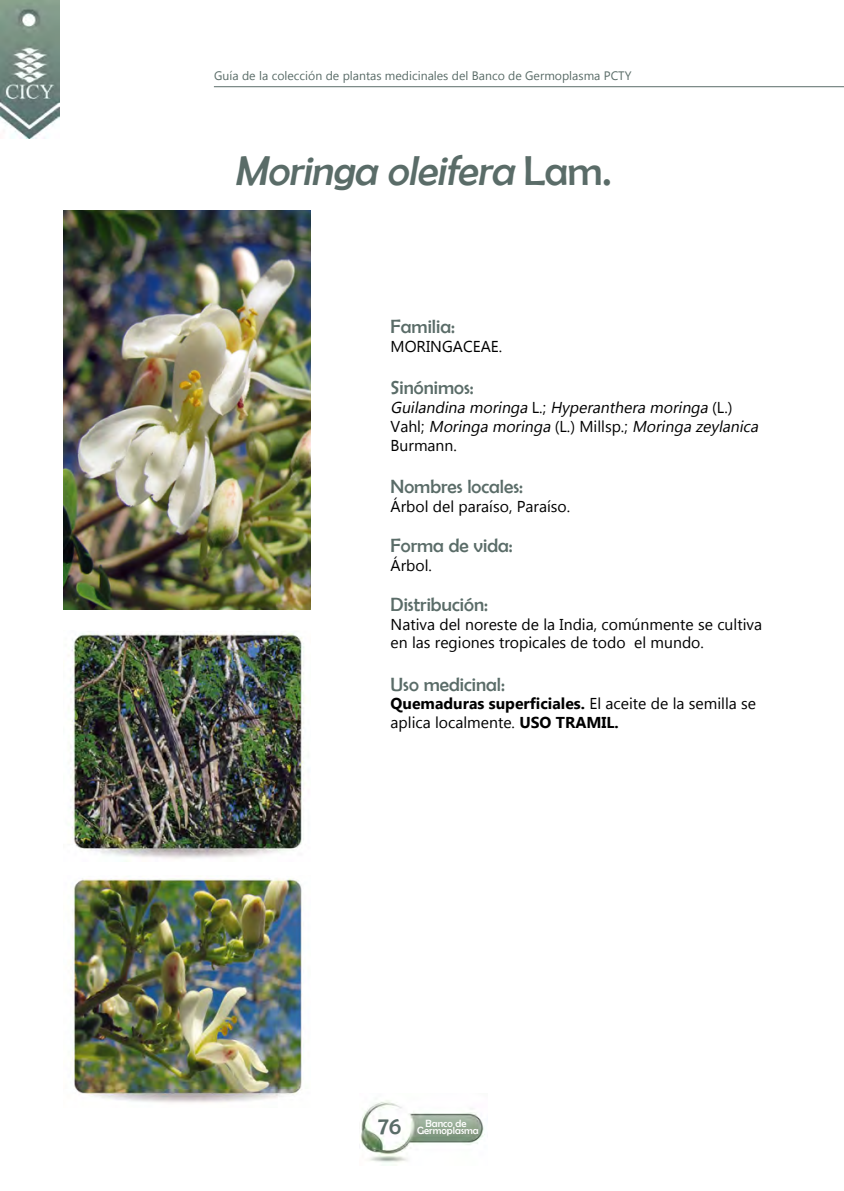
<style>
.page{position:relative;width:844px;height:1191px;background:#fff}
.page>*{position:absolute;margin:0;border:0;box-sizing:border-box;transform-origin:0 0}
.t1{font:italic 42px "Berlin Sans FB";color:#5a6c68}
.t2{font:24.5px "Berlin Sans FB";color:#5a6c68}
.t3{font:19.25px "Berlin Sans FB";color:#5a6c68}
.t4{font:15.75px/18.9px "Microsoft Tai Le";color:#000}
.t5{font:italic 15.75px/18.9px "Microsoft Tai Le";color:#000}
.t6{font:12.25px "Microsoft Tai Le";color:#5a6c68}
.t7{font:10.5px "Berlin Sans FB";color:#fff}
.s1{font-style:normal}
.s2{font-weight:700}
</style>
<div class="page">
<img style="left:0;top:0;width:59px;height:139px">
<img style="left:359px;top:1100px;width:126px;height:63px">
<hr style="left:214px;top:86px;width:629px;height:1px;background:#5a6c68">
<img style="left:64px;top:211px;width:246px;height:399px">
<img style="left:68px;top:631px;width:238px;height:231px">
<img style="left:70px;top:878px;width:234px;height:225px">
<p class="t6" style="left:214px;top:69px;width:418px">Guía de la colección de plantas medicinales del Banco de Germoplasma PCTY</p>
<h1 class="t1" style="left:234px;top:148px;width:378px">Moringa oleifera <span class="s1">L a m .</span></h1>
<p class="t3" style="left:390px;top:316px;width:66px">Familia:</p>
<p class="t4" style="left:390px;top:338px;width:113px">MORINGACEAE.</p>
<p class="t3" style="left:390px;top:377px;width:85px">Sinónimos:</p>
<p class="t5" style="left:390px;top:399px;width:372px">Guilandina moringa <span class="s1">L . ;</span> Hyperanthera moringa <span class="s1">( L . )<br>Va h l ;</span> Moringa moringa <span class="s1">( L . ) M i l l s p . ;</span> Moringa zeylanica<br><span class="s1">Burmann.</span></p>
<p class="t3" style="left:390px;top:476px;width:134px">Nombres locales:</p>
<p class="t4" style="left:390px;top:498px;width:181px">Árbol del paraíso, Paraíso.</p>
<p class="t3" style="left:390px;top:534px;width:124px">Forma de vida:</p>
<p class="t4" style="left:390px;top:557px;width:43px">Árbol.</p>
<p class="t3" style="left:390px;top:593px;width:99px">Distribución:</p>
<p class="t4" style="left:390px;top:615px;width:373px">Nativa del noreste de la India, comúnmente se cultiva en las regiones tropicales de todo el mundo.</p>
<p class="t3" style="left:390px;top:673px;width:116px">Uso medicinal:</p>
<p class="t4" style="left:390px;top:695px;width:367px"><span class="s2">Quemaduras superficiales.</span> El aceite de la semilla se aplica localmente. <span class="s2">USO TRAMIL.</span></p>
<h2 class="t2" style="left:378px;top:1112px;width:25px">76</h2>
<p class="t7" style="left:417px;top:1125px;width:63px">Germoplasma</p>
<p class="t7" style="left:425px;top:1117px;width:42px">Banco de</p>
</div>
